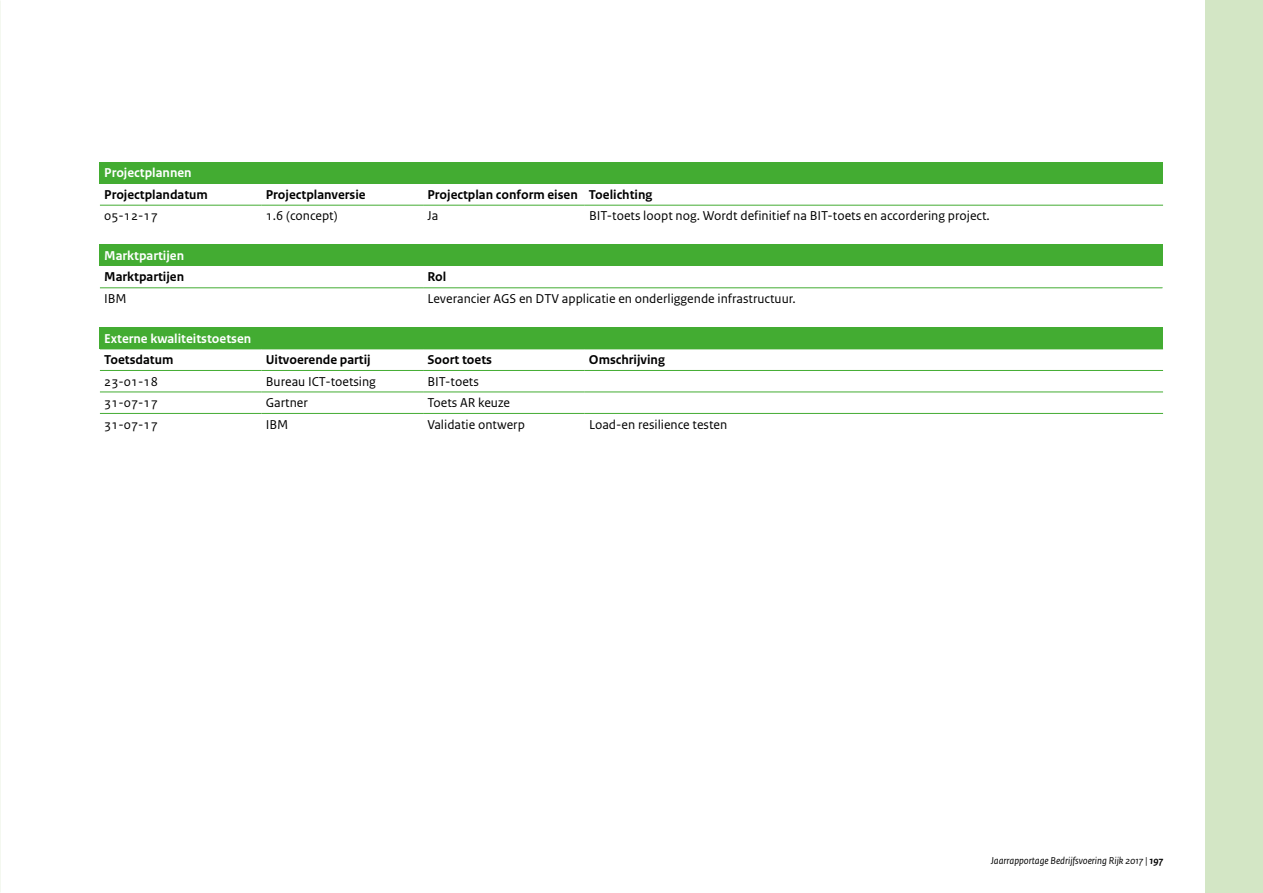
<style>
.page{position:relative;width:1263px;height:893px;background:#fff}
.page>*{position:absolute;margin:0;border:0;box-sizing:border-box;transform-origin:0 0}
.t1{font:13.5px "Rijksoverheid Sans Text";color:#000}
.t2{font:700 13.5px "Rijksoverheid Sans Text";color:#000}
.t3{font:700 13.5px "Rijksoverheid Sans Text";color:#fff}
.t4{font:italic 10.5px "Rijksoverheid Sans Text";color:#000}
.s1{font-weight:700}
</style>
<div class="page">
<div style="left:1205px;top:0;width:58px;height:893px;background:#d3e6c5"></div>
<div style="left:100px;top:162px;width:1063px;height:22px;background:#43ac32"></div>
<hr style="left:100px;top:205px;width:161px;height:1px;background:#43ac32">
<hr style="left:261px;top:205px;width:162px;height:1px;background:#43ac32">
<hr style="left:423px;top:205px;width:162px;height:1px;background:#43ac32">
<hr style="left:585px;top:205px;width:578px;height:1px;background:#43ac32">
<div style="left:100px;top:245px;width:1063px;height:21px;background:#43ac32"></div>
<hr style="left:100px;top:287px;width:323px;height:1px;background:#43ac32">
<hr style="left:423px;top:287px;width:740px;height:1px;background:#43ac32">
<div style="left:100px;top:327px;width:1063px;height:22px;background:#43ac32"></div>
<hr style="left:100px;top:370px;width:161px;height:1px;background:#43ac32">
<hr style="left:261px;top:370px;width:162px;height:1px;background:#43ac32">
<hr style="left:423px;top:370px;width:162px;height:1px;background:#43ac32">
<hr style="left:585px;top:370px;width:578px;height:1px;background:#43ac32">
<hr style="left:100px;top:392px;width:161px;height:1px;background:#43ac32">
<hr style="left:261px;top:392px;width:162px;height:1px;background:#43ac32">
<hr style="left:423px;top:392px;width:162px;height:1px;background:#43ac32">
<hr style="left:585px;top:392px;width:578px;height:1px;background:#43ac32">
<hr style="left:100px;top:413px;width:161px;height:1px;background:#43ac32">
<hr style="left:261px;top:413px;width:162px;height:1px;background:#43ac32">
<hr style="left:423px;top:413px;width:162px;height:1px;background:#43ac32">
<hr style="left:585px;top:413px;width:578px;height:1px;background:#43ac32">
<p class="t3" style="left:104px;top:165px;width:89px">Projectplannen</p>
<p class="t2" style="left:104px;top:187px;width:105px">Projectplandatum</p>
<p class="t2" style="left:266px;top:187px;width:101px">Projectplanversie</p>
<p class="t2" style="left:427px;top:187px;width:226px">Projectplan conform eisen Toelichting</p>
<p class="t1" style="left:104px;top:208px;width:55px">05-12-17</p>
<p class="t1" style="left:266px;top:208px;width:73px">1.6 (concept)</p>
<p class="t1" style="left:427px;top:208px;width:12px">Ja</p>
<p class="t1" style="left:589px;top:208px;width:402px">BIT-toets loopt nog. Wordt definitief na BIT-toets en accordering project.</p>
<p class="t3" style="left:104px;top:248px;width:81px">Marktpartijen</p>
<p class="t2" style="left:104px;top:269px;width:81px">Marktpartijen</p>
<p class="t2" style="left:427px;top:269px;width:21px">Rol</p>
<p class="t1" style="left:104px;top:291px;width:24px">IBM</p>
<p class="t1" style="left:427px;top:291px;width:370px">Leverancier AGS en DTV applicatie en onderliggende infrastructuur.</p>
<p class="t3" style="left:104px;top:330px;width:149px">Externe kwaliteitstoetsen</p>
<p class="t2" style="left:104px;top:352px;width:71px">Toetsdatum</p>
<p class="t2" style="left:266px;top:352px;width:106px">Uitvoerende partij</p>
<p class="t2" style="left:427px;top:352px;width:66px">Soort toets</p>
<p class="t2" style="left:589px;top:352px;width:77px">Omschrijving</p>
<p class="t1" style="left:104px;top:373px;width:55px">23-01-18</p>
<p class="t1" style="left:266px;top:373px;width:112px">Bureau ICT-toetsing</p>
<p class="t1" style="left:427px;top:373px;width:53px">BIT-toets</p>
<p class="t1" style="left:104px;top:395px;width:55px">31-07-17</p>
<p class="t1" style="left:266px;top:395px;width:44px">Gartner</p>
<p class="t1" style="left:427px;top:395px;width:84px">Toets AR keuze</p>
<p class="t1" style="left:104px;top:416px;width:55px">31-07-17</p>
<p class="t1" style="left:266px;top:416px;width:24px">IBM</p>
<p class="t1" style="left:427px;top:416px;width:99px">Validatie ontwerp</p>
<p class="t1" style="left:589px;top:416px;width:140px">Load-en resilience testen</p>
<p class="t4" style="left:991px;top:855px;width:174px">Jaarrapportage Bedrijfsvoering Rijk 2017 | <span class="s1">197</span></p>
</div>
